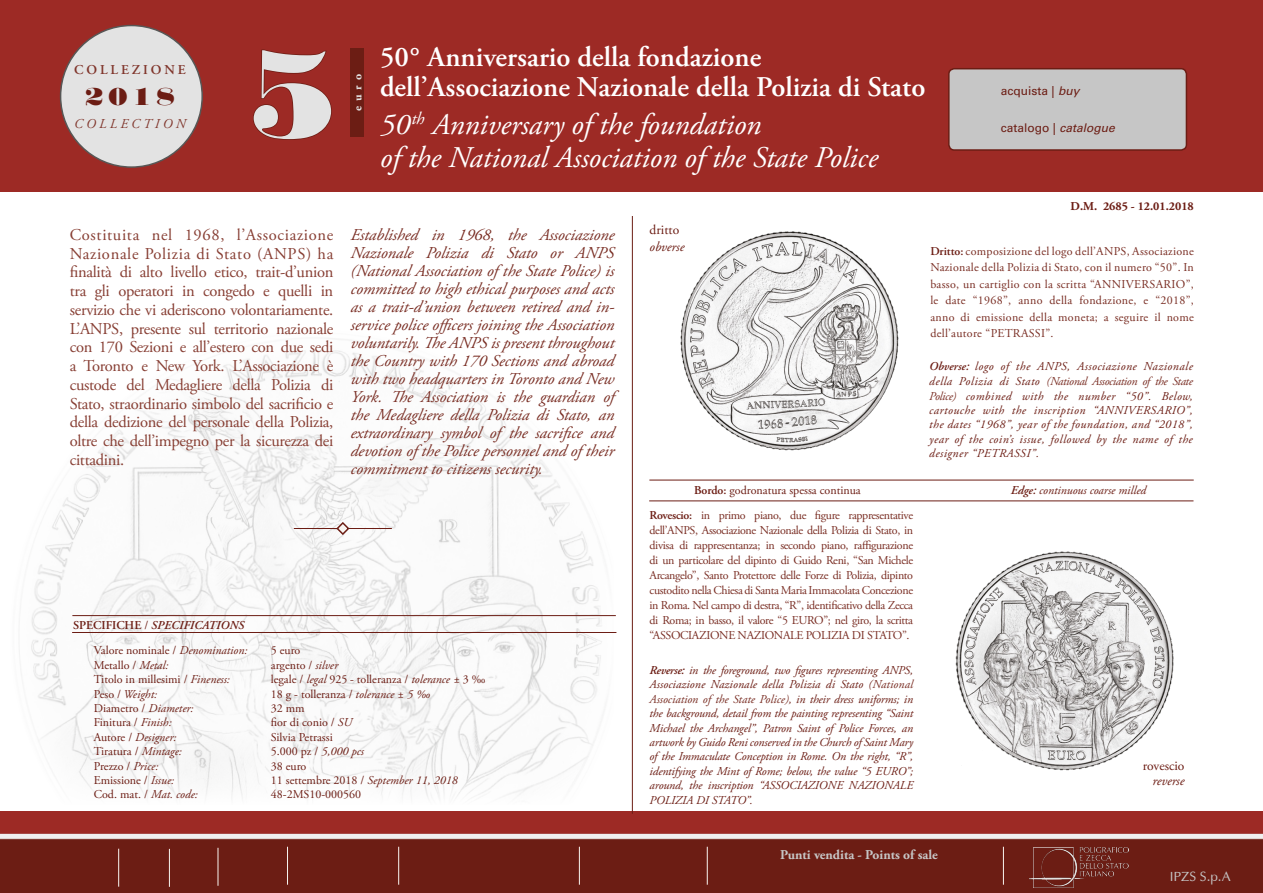
<style>
.page{position:relative;width:1263px;height:893px;background:#fff}
.page>*{position:absolute;margin:0;border:0;box-sizing:border-box;transform-origin:0 0}
.t1{font:120px "Falstaff";color:#e3e3e3}
.t2{font:italic 30px/33px "Adobe Garamond Pro";color:#fff}
.t3{font:600 28.5px/30px "Adobe Garamond Pro";color:#fff}
.t4{font:24px "Falstaff";color:#6c1d14}
.t5{font:italic 16.5px/18px "Adobe Garamond Pro";color:#792d23;text-align:justify}
.t6{font:16.5px/18.8px "Adobe Garamond Pro";letter-spacing:-.02em;color:#873e33;text-align:justify}
.t7{font:700 13.5px "Adobe Garamond Pro";color:#c6c6c6}
.t8{font:italic 13.5px "Adobe Garamond Pro";color:#6c1d14}
.t9{font:13.5px "Adobe Garamond Pro";color:#6c1d14}
.t10{font:600 13.5px "Adobe Garamond Pro";letter-spacing:.215em;color:#80352b}
.t11{font:italic 13.5px "Adobe Garamond Pro";letter-spacing:.24em;color:#80352b}
.t12{font:13.5px "Optima";color:#c6c6c6}
.t13{font:italic 12px/14.4px "Adobe Garamond Pro";color:#6c1d14;text-align:justify}
.t14{font:12px/15px "Adobe Garamond Pro";letter-spacing:-.01em;color:#792d23;text-align:justify}
.t15{font:12px/25.7px "Adobe Garamond Pro";color:#6c1d14;text-align:right}
.t16{font:12px "Univers";color:#6c1d14}
.t17{font:700 12px "Adobe Garamond Pro";color:#6c1d14}
.t18{font:700 12px "Adobe Garamond Pro";color:#e3e3e3}
.s1{font-weight:600}
.s2{font-weight:600;font-style:italic}
.s3{font-style:italic}
.s4{font-family:"Univers LT Std";font-style:italic}
.s5{font-weight:600;color:#6c1d14}
.s6{color:#792d23}
.s7{font-style:normal}
</style>
<div class="page">
<div style="left:0;top:0;width:1263px;height:833px;background:#9d2a25"></div>
<div style="left:61px;top:26px;width:141px;height:141px;background:#e3e3e3;border-radius:50%"></div>
<div style="left:0;top:192px;width:1263px;height:619px;background:#fff"></div>
<hr style="left:649px;top:500px;width:544px;height:1px;background:#6c1d14">
<hr style="left:649px;top:480px;width:545px;height:1px;background:#6c1d14">
<img style="left:680px;top:231px;width:219px;height:220px">
<img style="left:955px;top:551px;width:219px;height:220px">
<img style="left:19px;top:338px;width:595px;height:461px">
<hr style="left:72px;top:632px;width:544px;height:1px;background:#6c1d14">
<hr style="left:72px;top:615px;width:544px;height:1px;background:#6c1d14">
<hr style="left:294px;top:528px;width:98px;height:1px;background:#6c1d14">
<svg style="left:335px;top:521px;width:15px;height:15px"></svg>
<hr style="left:632px;top:216px;width:1px;height:598px;background:#6c1d14">
<div style="left:0;top:839px;width:1263px;height:54px;background:#6c1d14"></div>
<div style="left:0;top:833px;width:1263px;height:6px;background:#f0f0f0"></div>
<svg style="left:253px;top:49px;width:79px;height:91px"></svg>
<div style="left:350px;top:48px;width:14px;height:89px;background:#6c1d14"></div>
<div style="left:949px;top:69px;width:237px;height:81px;background:#c6c6c6;border-radius:6px"></div>
<div style="left:948px;top:68px;width:239px;height:83px;border:2px solid #6c1d14;border-radius:6px"></div>
<img style="left:1029px;top:847px;width:99px;height:40px">
<hr style="left:118px;top:849px;width:1px;height:38px;background:#f9f5f1">
<hr style="left:169px;top:849px;width:1px;height:38px;background:#f9f5f1">
<hr style="left:218px;top:848px;width:1px;height:38px;background:#f9f5f1">
<hr style="left:287px;top:847px;width:1px;height:38px;background:#f9f5f1">
<hr style="left:1003px;top:847px;width:1px;height:38px;background:#f9f5f1">
<hr style="left:398px;top:847px;width:1px;height:38px;background:#f9f5f1">
<hr style="left:579px;top:847px;width:1px;height:38px;background:#f9f5f1">
<hr style="left:707px;top:847px;width:1px;height:38px;background:#f9f5f1">
<p class="t10" style="left:74px;top:62px;width:113px">COLLEZIONE</p>
<h3 class="t4" style="left:85px;top:82px;width:92px">2018</h3>
<p class="t11" style="left:74px;top:115px;width:113px">COLLECTION</p>
<h1 class="t1" style="left:245px;top:23px;width:97px">5</h1>
<p class="t6" style="left:70px;top:226px;width:265px">Costituita nel 1968, l’Associazione Nazionale Polizia di Stato (ANPS) ha finalità di alto livello etico, trait-d’union tra gli operatori in congedo e quelli in servizio che vi aderiscono volontariamente.<br>L’ANPS, presente sul territorio nazionale con 170 Sezioni e all’estero con due sedi a Toronto e New York. L’Associazione è custode del Medagliere della Polizia di Stato, straordinario simbolo del sacrificio e della dedizione del personale della Polizia, oltre che dell’impegno per la sicurezza dei cittadini.</p>
<p class="t15" style="left:73px;top:613px;width:176px"><span class="s1">SPECIFICHE</span> / <span class="s2">SPECIFICATIONS<br></span>Valore nominale / <span class="s3">Denomination:</span></p>
<p class="t15" style="left:271px;top:638px;width:31px">5 euro</p>
<p class="t18" style="left:351px;top:111px;width:38px;rotate:-90deg">euro</p>
<h3 class="t3" style="left:380px;top:43px;width:547px">50° Anniversario della fondazione dell’Associazione Nazionale della Polizia di Stato</h3>
<h2 class="t2" style="left:380px;top:109px;width:499px">50<sup>th</sup> Anniversary of the foundation<br>of the National Association of the State Police</h2>
<p class="t16" style="left:1001px;top:84px;width:80px">acquista | <span class="s4">buy</span></p>
<p class="t16" style="left:1001px;top:121px;width:115px">catalogo | <span class="s4">catalogue</span></p>
<p class="t17" style="left:1070px;top:199px;width:125px">D.M. 2685 - 12.01.2018</p>
<p class="t5" style="left:350px;top:226px;width:267px">Established in 1968, the Associazione Nazionale Polizia di Stato or ANPS (National Association of the State Police) is committed to high ethical purposes and acts as a trait-d’union between retired and in&shy;service police officers joining the Association voluntarily. The ANPS is present throughout the Country with 170 Sections and abroad with two headquarters in Toronto and New York. The Association is the guardian of the Medagliere della Polizia di Stato, an extraordinary symbol of the sacrifice and devotion of the Police personnel and of their commitment to citizens security.</p>
<p class="t9" style="left:650px;top:222px;width:31px">dritto</p>
<p class="t8" style="left:650px;top:238px;width:36px">obverse</p>
<p class="t14" style="left:930px;top:243px;width:265px;line-height:16.5px"><span class="s5">Dritto:</span> composizione del logo dell’ANPS, Associazione Nazionale della Polizia di Stato, con il numero “50”. In basso, un cartiglio con la scritta “ANNIVERSARIO”, le date “1968”, anno della fondazione, e “2018”, anno di emissione della moneta; a seguire il nome dell’autore “PETRASSI”.</p>
<p class="t13" style="left:929px;top:359px;width:265px"><span class="s1">Obverse:</span> logo of the ANPS, Associazione Nazionale della Polizia di Stato <span class="s6">(National Association of the State Police)</span> combined with the number “50”. Below, cartouche with the inscription “ANNIVERSARIO”, the dates “1968”, year of the foundation, and “2018”, year of the coin’s issue, followed by the name of the designer “PETRASSI”.</p>
<p class="t15" style="left:694px;top:478px;width:168px"><span class="s1">Bordo:</span> godronatura spessa continua</p>
<p class="t13" style="left:1011px;top:483px;width:137px"><span class="s1">Edge:</span> continuous coarse milled</p>
<p class="t14" style="left:649px;top:508px;width:265px"><span class="s5">Rovescio:</span> in primo piano, due figure rappresentative dell’ANPS, Associazione Nazionale della Polizia di Stato, in divisa di rappresentanza; in secondo piano, raffigurazione di un particolare del dipinto di Guido Reni, “San Michele Arcangelo”, Santo Protettore delle Forze di Polizia, dipinto custodito nella Chiesa di Santa Maria Immacolata Concezione in Roma. Nel campo di destra, “R”, identificativo della Zecca di Roma; in basso, il valore “5 EURO”; nel giro, la scritta “ASSOCIAZIONE NAZIONALE POLIZIA DI STATO”.</p>
<p class="t15" style="left:94px;top:653px;width:76px">Metallo / <span class="s3">Metal:</span></p>
<p class="t15" style="left:271px;top:653px;width:69px">argento / <span class="s3">silver</span></p>
<p class="t15" style="left:94px;top:667px;width:138px">Titolo in millesimi / <span class="s3">Fineness:</span></p>
<p class="t15" style="left:271px;top:667px;width:216px">legale / <span class="s3">legal</span> 925 <span class="s3">-</span> tolleranza / <span class="s3">tolerance ±</span> 3 ‰</p>
<p class="t13" style="left:94px;top:687px;width:65px"><span class="s7">Peso /</span> Weight:</p>
<p class="t15" style="left:271px;top:681px;width:161px">18 g - tolleranza / <span class="s3">tolerance ± 5 ‰</span></p>
<p class="t15" style="left:94px;top:696px;width:101px">Diametro / <span class="s3">Diameter:</span></p>
<p class="t15" style="left:271px;top:696px;width:35px">32 mm</p>
<p class="t15" style="left:94px;top:710px;width:79px">Finitura / <span class="s3">Finish:</span></p>
<p class="t15" style="left:271px;top:710px;width:83px">fior di conio / <span class="s3">SU</span></p>
<p class="t13" style="left:94px;top:730px;width:84px"><span class="s7">Autore /</span> Designer:</p>
<p class="t15" style="left:271px;top:725px;width:63px">Silvia Petrassi</p>
<p class="t15" style="left:94px;top:739px;width:90px">Tiratura / <span class="s3">Mintage:</span></p>
<p class="t15" style="left:271px;top:739px;width:95px">5.000 pz / <span class="s3">5,000 pcs</span></p>
<p class="t15" style="left:94px;top:753px;width:66px">Prezzo / <span class="s3">Price:</span></p>
<p class="t15" style="left:271px;top:753px;width:37px">38 euro</p>
<p class="t15" style="left:94px;top:768px;width:82px">Emissione / <span class="s3">Issue:</span></p>
<p class="t15" style="left:271px;top:768px;width:188px">11 settembre 2018 / <span class="s3">September 11, 2018</span></p>
<p class="t15" style="left:94px;top:782px;width:106px">Cod. mat. / <span class="s3">Mat. code:</span></p>
<p class="t15" style="left:271px;top:782px;width:92px">48-2MS10-000560</p>
<p class="t13" style="left:649px;top:663px;width:265px"><span class="s1">Reverse:</span> in the foreground, two figures representing ANPS, Associazione Nazionale della Polizia di Stato (<span class="s6">National Association of the State Police)</span>, in their dress uniforms; in the background, detail from the painting representing “Saint Michael the Archangel”, Patron Saint of Police Forces, an artwork by Guido Reni conserved in the Church of Saint Mary of the Immaculate Conception in Rome. On the right, “R”, identifying the Mint of Rome; below, the value “5 EURO”; around, the inscription “ASSOCIAZIONE NAZIONALE POLIZIA DI STATO”.</p>
<p class="t7" style="left:780px;top:847px;width:159px">Punti vendita - Points of sale</p>
<p class="t9" style="left:1143px;top:758px;width:43px">rovescio</p>
<p class="t8" style="left:1152px;top:772px;width:34px">reverse</p>
<p class="t12" style="left:1170px;top:866px;width:62px">IPZS S.p.A</p>
</div>
